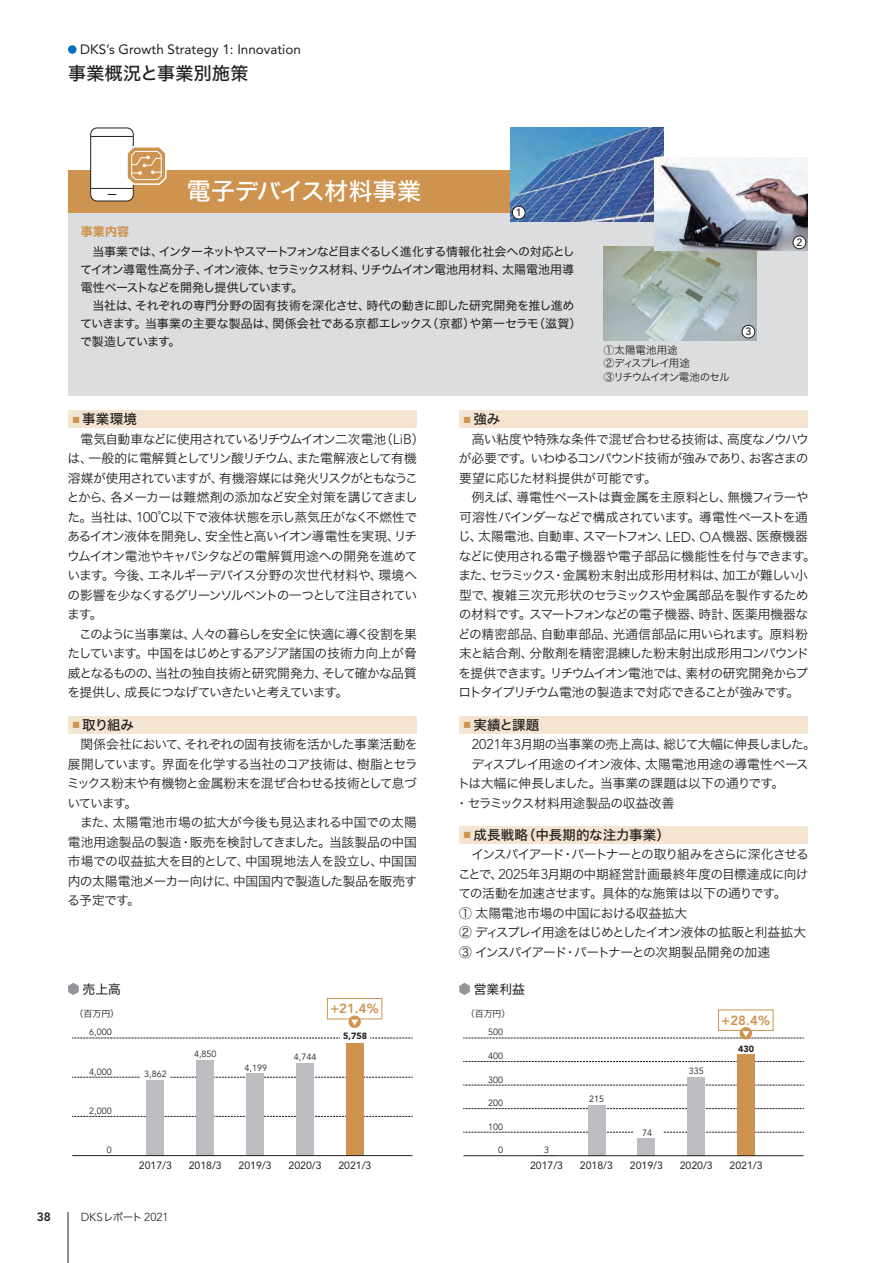
<style>
.page{position:relative;width:893px;height:1263px;background:#fff}
.page>*{position:absolute;margin:0;border:0;box-sizing:border-box;transform-origin:0 0}
.t1{font:24px "Hira Kaku Std N W5";letter-spacing:-.02em;color:#fff}
.t2{font:18px "Hira Kaku Std N W5";letter-spacing:.02em;color:#231f20}
.t3{font:13.5px "Hira Kaku Std N W5";color:#231f20}
.t4{font:13.5px "Avenir";color:#231f20}
.t5{font:800 13.2px "Avenir";color:#ce934f}
.t6{font:12.75px/19.5px "Hira Kaku Std N W3";letter-spacing:-.045em;color:#231f20}
.t7{font:12.75px "Hira Kaku Std N W4";letter-spacing:.01em;color:#231f20}
.t8{font:12px/18px "Hira Kaku Std N W4";letter-spacing:-.045em;color:#231f20}
.t9{font:12px "Hira Kaku Std N W7";color:#ce934f}
.t10{font:800 12px "Avenir";color:#231f20}
.t11{font:300 11.55px "Avenir";letter-spacing:.01em;color:#231f20}
.t12{font:10.5px "Avenir";color:#231f20}
.t13{font:10.5px/13.5px "Hira Kaku Std N W3";letter-spacing:-.085em;color:#231f20}
.t14{font:500 10.5px "Avenir";color:#231f20}
.t15{font:9px "Avenir";color:#231f20}
.t16{font:9px "Hira Kaku Std N W3";letter-spacing:-.005em;color:#231f20}
.t17{font:900 9px "Avenir";color:#231f20}
.s1{font-size:8.1px;color:#ce934f}
.s2{font-family:"Avenir";font-weight:300;font-size:14.1px}
.s3{font-family:"Hira Kaku Std N W3";font-weight:400;font-size:10.5px}
</style>
<div class="page">
<div style="left:68px;top:213px;width:740px;height:182px;background:#dcdddf"></div>
<div style="left:68px;top:170px;width:740px;height:42px;background:#ce934f"></div>
<div style="left:68px;top:410px;width:349px;height:18px;background:#f3e5d2"></div>
<div style="left:68px;top:716px;width:349px;height:17px;background:#f3e5d2"></div>
<div style="left:459px;top:410px;width:349px;height:18px;background:#f3e5d2"></div>
<div style="left:459px;top:716px;width:349px;height:17px;background:#f3e5d2"></div>
<div style="left:459px;top:826px;width:349px;height:18px;background:#f3e5d2"></div>
<div style="left:91px;top:128px;width:42px;height:73px;background:#fff;border-radius:6px"></div>
<div style="left:90px;top:128px;width:44px;height:73px;border:1px solid #231f20;border-radius:6px"></div>
<hr style="left:91px;top:136px;width:42px;height:1px;background:#231f20">
<hr style="left:92px;top:188px;width:40px;height:1px;background:#231f20">
<svg style="left:127px;top:145px;width:40px;height:41px"></svg>
<img style="left:604px;top:247px;width:153px;height:93px">
<img style="left:510px;top:128px;width:153px;height:93px">
<img style="left:655px;top:157px;width:153px;height:94px">
<div style="left:742px;top:325px;width:13px;height:13px;background:#fff;border-radius:50%"></div>
<div style="left:742px;top:325px;width:13px;height:13px;border:1px solid #231f20;border-radius:50%"></div>
<div style="left:793px;top:236px;width:13px;height:13px;background:#fff;border-radius:50%"></div>
<div style="left:793px;top:236px;width:13px;height:13px;border:1px solid #231f20;border-radius:50%"></div>
<div style="left:512px;top:206px;width:13px;height:13px;background:#fff;border-radius:50%"></div>
<div style="left:512px;top:206px;width:13px;height:13px;border:1px solid #231f20;border-radius:50%"></div>
<svg style="left:72px;top:1038px;width:341px;height:1px"></svg>
<svg style="left:72px;top:1077px;width:341px;height:1px"></svg>
<svg style="left:72px;top:1116px;width:341px;height:1px"></svg>
<div style="left:146px;top:1080px;width:18px;height:75px;background:#bcbdc0"></div>
<div style="left:196px;top:1060px;width:18px;height:95px;background:#bcbdc0"></div>
<div style="left:246px;top:1073px;width:18px;height:82px;background:#bcbdc0"></div>
<div style="left:296px;top:1063px;width:18px;height:92px;background:#bcbdc0"></div>
<div style="left:346px;top:1043px;width:18px;height:112px;background:#ce934f"></div>
<hr style="left:72px;top:1155px;width:340px;height:1px;background:#231f20">
<hr style="left:141px;top:1074px;width:29px;height:4px;background:#fff">
<hr style="left:340px;top:1035px;width:30px;height:4px;background:#fff">
<svg style="left:463px;top:1061px;width:341px;height:1px"></svg>
<svg style="left:463px;top:1085px;width:341px;height:1px"></svg>
<svg style="left:463px;top:1108px;width:341px;height:1px"></svg>
<svg style="left:463px;top:1132px;width:341px;height:1px"></svg>
<div style="left:587px;top:1105px;width:18px;height:50px;background:#bcbdc0"></div>
<div style="left:637px;top:1138px;width:18px;height:17px;background:#bcbdc0"></div>
<div style="left:687px;top:1077px;width:18px;height:78px;background:#bcbdc0"></div>
<div style="left:737px;top:1054px;width:18px;height:101px;background:#ce934f"></div>
<hr style="left:463px;top:1155px;width:341px;height:1px;background:#231f20">
<div style="left:633px;top:1130px;width:30px;height:5px;background:#fff"></div>
<svg style="left:68px;top:983px;width:11px;height:12px"></svg>
<svg style="left:459px;top:983px;width:11px;height:12px"></svg>
<div style="left:327px;top:998px;width:55px;height:21px;border:1px solid #ce934f"></div>
<div style="left:718px;top:1009px;width:55px;height:22px;border:1px solid #ce934f"></div>
<div style="left:349px;top:1016px;width:11px;height:11px;background:#ce934f;border-radius:50%"></div>
<div style="left:348px;top:1015px;width:13px;height:13px;border:1px solid #ce934f;border-radius:50%"></div>
<svg style="left:351px;top:1019px;width:7px;height:6px"></svg>
<div style="left:740px;top:1028px;width:11px;height:11px;background:#ce934f;border-radius:50%"></div>
<div style="left:740px;top:1027px;width:12px;height:12px;border:1px solid #ce934f;border-radius:50%"></div>
<svg style="left:463px;top:1031px;width:341px;height:8px"></svg>
<div style="left:68px;top:45px;width:9px;height:9px;background:#0072bc;border-radius:50%"></div>
<hr style="left:68px;top:1212px;width:1px;height:51px;background:#231f20">
<p class="t4" style="left:80px;top:42px;width:222px">DKS’s Growth Strategy 1: Innovation</p>
<h2 class="t2" style="left:68px;top:59px;width:182px">事業概況と事業別施策</h2>
<h1 class="t1" style="left:187px;top:173px;width:236px">電子デバイス材料事業</h1>
<p class="t14" style="left:516px;top:207px;width:7px">1</p>
<p class="t9" style="left:81px;top:222px;width:50px">事業内容</p>
<p class="t8" style="left:80px;top:243px;width:503px">　当事業では、インターネットやスマートフォンなど目まぐるしく進化する情報化社会への対応としてイオン導電性高分子、イオン液体、セラミックス材料、リチウムイオン電池用材料、太陽電池用導電性ペーストなどを開発し提供しています。<br>　当社は、それぞれの専門分野の固有技術を深化させ、時代の動きに即した研究開発を推し進めていきます。当事業の主要な製品は、関係会社である京都エレックス（京都）や第一セラモ（滋賀）で製造しています。</p>
<p class="t13" style="left:604px;top:343px;width:127px">①太陽電池用途<br>②ディスプレイ用途<br>③リチウムイオン電池のセル</p>
<p class="t14" style="left:745px;top:326px;width:7px">3</p>
<p class="t14" style="left:796px;top:236px;width:7px">2</p>
<p class="t3" style="left:72px;top:409px;width:66px"><span class="s1">■</span> 事業環境</p>
<p class="t6" style="left:67px;top:429px;width:360px">　電気自動車などに使用されているリチウムイオン二次電池（<span class="s2">LiB</span>）は、一般的に電解質としてリン酸リチウム、また電解液として有機溶媒が使用されていますが、有機溶媒には発火リスクがともなうことから、各メーカーは難燃剤の添加など安全対策を講じてきました。当社は、<span class="s2">100</span>℃以下で液体状態を示し蒸気圧がなく不燃性であるイオン液体を開発し、安全性と高いイオン導電性を実現、リチウムイオン電池やキャパシタなどの電解質用途への開発を進めています。今後、エネルギーデバイス分野の次世代材料や、環境への影響を少なくするグリーンソルベントの一つとして注目されています。<br>　このように当事業は、人々の暮らしを安全に快適に導く役割を果たしています。中国をはじめとするアジア諸国の技術力向上が脅威となるものの、当社の独自技術と研究開発力、そして確かな品質を提供し、成長につなげていきたいと考えています。</p>
<p class="t3" style="left:72px;top:714px;width:63px"><span class="s1">■</span> 取り組み</p>
<p class="t6" style="left:67px;top:734px;width:352px">　関係会社において、それぞれの固有技術を活かした事業活動を展開しています。界面を化学する当社のコア技術は、樹脂とセラミックス粉末や有機物と金属粉末を混ぜ合わせる技術として息づいています。<br>　また、太陽電池市場の拡大が今後も見込まれる中国での太陽電池用途製品の製造・販売を検討してきました。当該製品の中国市場での収益拡大を目的として、中国現地法人を設立し、中国国内の太陽電池メーカー向けに、中国国内で製造した製品を販売する予定です。</p>
<p class="t3" style="left:463px;top:409px;width:39px"><span class="s1">■</span> 強み</p>
<p class="t6" style="left:458px;top:429px;width:359px">　高い粘度や特殊な条件で混ぜ合わせる技術は、高度なノウハウが必要です。いわゆるコンパウンド技術が強みであり、お客さまの要望に応じた材料提供が可能です。<br>　例えば、導電性ペーストは貴金属を主原料とし、無機フィラーや可溶性バインダーなどで構成されています。導電性ペーストを通じ、太陽電池、自動車、スマートフォン、<span class="s2">LED</span>、<span class="s2">OA</span>機器、医療機器などに使用される電子機器や電子部品に機能性を付与できます。また、セラミックス・金属粉末射出成形用材料は、加工が難しい小型で、複雑三次元形状のセラミックスや金属部品を製作するための材料です。スマートフォンなどの電子機器、時計、医薬用機器などの精密部品、自動車部品、光通信部品に用いられます。原料粉末と結合剤、分散剤を精密混練した粉末射出成形用コンパウンドを提供できます。リチウムイオン電池では、素材の研究開発からプロトタイプリチウム電池の製造まで対応できることが強みです。</p>
<p class="t3" style="left:463px;top:714px;width:78px"><span class="s1">■</span> 実績と課題</p>
<p class="t6" style="left:455px;top:734px;width:362px;text-indent:16px"><span class="s2">2021</span>年<span class="s2">3</span>月期の当事業の売上高は、総じて大幅に伸長しました。　ディスプレイ用途のイオン液体、太陽電池用途の導電性ペーストは大幅に伸長しました。当事業の課題は以下の通りです。<br>・ セラミックス材料用途製品の収益改善</p>
<p class="t3" style="left:463px;top:824px;width:208px"><span class="s1">■</span> 成長戦略（中長期的な注力事業）</p>
<p class="t6" style="left:458px;top:845px;width:352px">　インスパイアード・パートナーとの取り組みをさらに深化させることで、<span class="s2">2025</span>年<span class="s2">3</span>月期の中期経営計画最終年度の目標達成に向けての活動を加速させます。具体的な施策は以下の通りです。<br>① 太陽電池市場の中国における収益拡大<br>② ディスプレイ用途をはじめとしたイオン液体の拡販と利益拡大<br>③ インスパイアード・パートナーとの次期製品開発の加速</p>
<p class="t7" style="left:83px;top:979px;width:40px">売上高</p>
<p class="t7" style="left:474px;top:979px;width:53px">営業利益</p>
<p class="t5" style="left:330px;top:1001px;width:50px">+21.4%</p>
<p class="t16" style="left:75px;top:1006px;width:46px">（百万円）</p>
<p class="t15" style="left:89px;top:1027px;width:24px">6,000</p>
<p class="t15" style="left:89px;top:1066px;width:24px">4,000</p>
<p class="t15" style="left:89px;top:1105px;width:24px">2,000</p>
<p class="t15" style="left:107px;top:1145px;width:7px">0</p>
<p class="t16" style="left:466px;top:1006px;width:46px">（百万円）</p>
<p class="t15" style="left:488px;top:1027px;width:17px">500</p>
<p class="t15" style="left:488px;top:1051px;width:17px">400</p>
<p class="t15" style="left:488px;top:1074px;width:17px">300</p>
<p class="t15" style="left:488px;top:1098px;width:17px">200</p>
<p class="t15" style="left:488px;top:1121px;width:17px">100</p>
<p class="t15" style="left:498px;top:1145px;width:7px">0</p>
<p class="t17" style="left:343px;top:1031px;width:25px">5,758</p>
<p class="t15" style="left:194px;top:1049px;width:24px">4,850</p>
<p class="t15" style="left:294px;top:1052px;width:24px">4,744</p>
<p class="t15" style="left:245px;top:1062px;width:24px">4,199</p>
<p class="t15" style="left:144px;top:1069px;width:24px">3,862</p>
<p class="t15" style="left:544px;top:1144px;width:7px">3</p>
<p class="t15" style="left:589px;top:1094px;width:17px">215</p>
<p class="t15" style="left:642px;top:1128px;width:12px">74</p>
<p class="t15" style="left:689px;top:1066px;width:17px">335</p>
<p class="t5" style="left:721px;top:1012px;width:50px">+28.4%</p>
<p class="t17" style="left:738px;top:1043px;width:17px">430</p>
<p class="t12" style="left:139px;top:1159px;width:35px">2017/3</p>
<p class="t12" style="left:189px;top:1159px;width:35px">2018/3</p>
<p class="t12" style="left:239px;top:1159px;width:35px">2019/3</p>
<p class="t12" style="left:288px;top:1159px;width:35px">2020/3</p>
<p class="t12" style="left:338px;top:1159px;width:35px">2021/3</p>
<p class="t10" style="left:37px;top:1210px;width:16px">38</p>
<p class="t11" style="left:81px;top:1210px;width:89px">DKS<span class="s3">レポート</span> 2021</p>
<p class="t12" style="left:530px;top:1159px;width:35px">2017/3</p>
<p class="t12" style="left:580px;top:1159px;width:35px">2018/3</p>
<p class="t12" style="left:630px;top:1159px;width:35px">2019/3</p>
<p class="t12" style="left:680px;top:1159px;width:35px">2020/3</p>
<p class="t12" style="left:730px;top:1159px;width:35px">2021/3</p>
</div>
